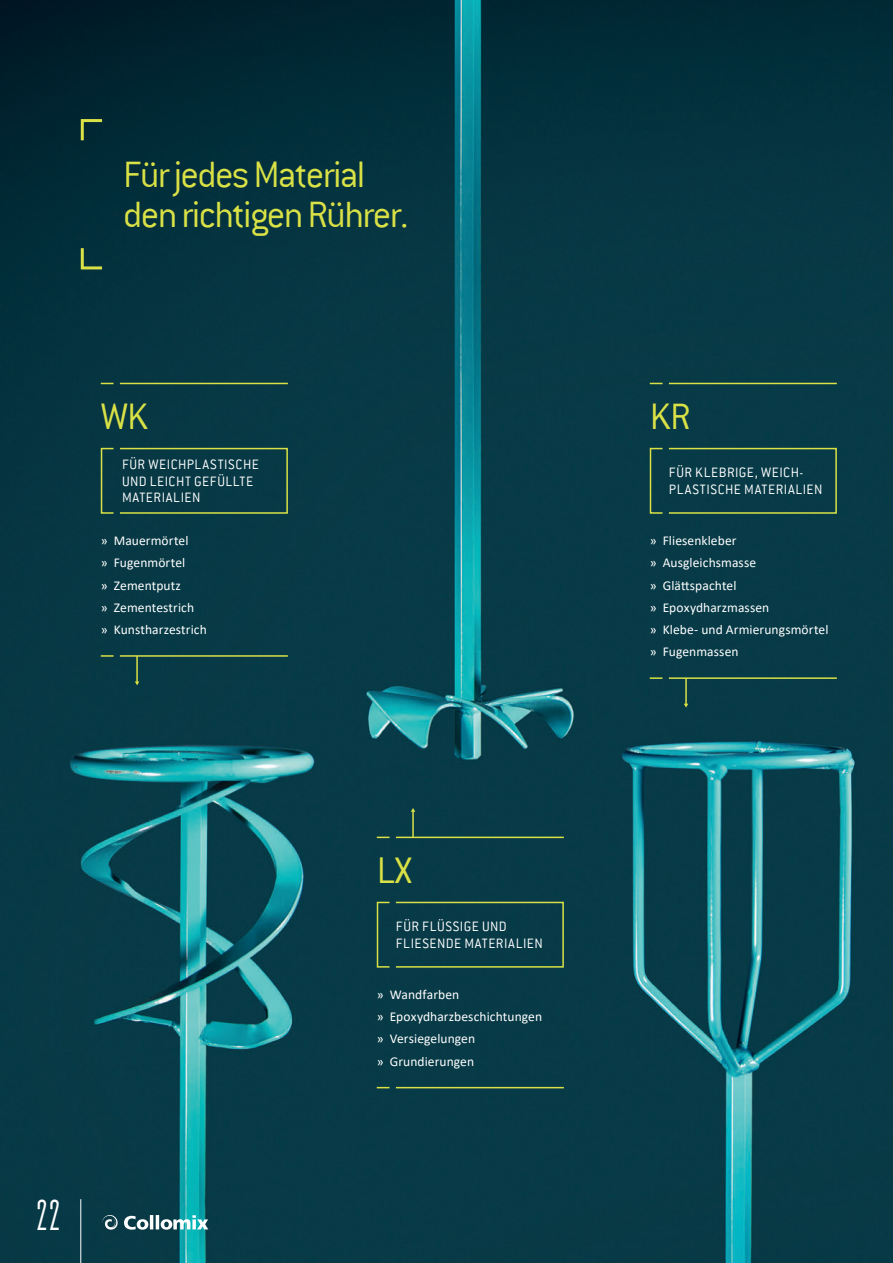
<style>
.page{position:relative;width:893px;height:1263px;background:#fff}
.page>*{position:absolute;margin:0;border:0;box-sizing:border-box;transform-origin:0 0}
.t1{font:300 40.5px/39.9px "Conduit ITC";letter-spacing:-.04em;color:#d9e146}
.t2{font:500 37.5px "Cactus";color:#fff}
.t3{font:300 15px/16.2px "Conduit ITC";letter-spacing:.035em;color:#fff}
.t4{font:13.5px/22.2px "Calibri";letter-spacing:.005em;color:#fff}
</style>
<div class="page">
<img style="left:0;top:0;width:893px;height:1263px">
<svg style="left:79px;top:245px;width:26px;height:26px"></svg>
<svg style="left:79px;top:118px;width:26px;height:25px"></svg>
<svg style="left:101px;top:383px;width:13px;height:1px"></svg>
<hr style="left:120px;top:383px;width:168px;height:1px;background:#d9e146">
<svg style="left:101px;top:655px;width:13px;height:2px"></svg>
<hr style="left:120px;top:655px;width:168px;height:2px;background:#d9e146">
<hr style="left:136px;top:656px;width:2px;height:26px;background:#d9e146">
<svg style="left:135px;top:681px;width:4px;height:4px"></svg>
<div style="left:101px;top:448px;width:13px;height:66px;border:2px solid #d9e146"></div>
<div style="left:119px;top:448px;width:169px;height:66px;border:2px solid #d9e146"></div>
<svg style="left:650px;top:383px;width:12px;height:1px"></svg>
<hr style="left:669px;top:383px;width:168px;height:1px;background:#d9e146">
<svg style="left:650px;top:677px;width:12px;height:2px"></svg>
<hr style="left:669px;top:677px;width:168px;height:2px;background:#d9e146">
<hr style="left:685px;top:678px;width:2px;height:26px;background:#d9e146">
<svg style="left:684px;top:704px;width:4px;height:3px"></svg>
<div style="left:650px;top:448px;width:13px;height:66px;border:2px solid #d9e146"></div>
<div style="left:668px;top:448px;width:169px;height:66px;border:2px solid #d9e146"></div>
<svg style="left:377px;top:837px;width:12px;height:1px"></svg>
<hr style="left:396px;top:837px;width:168px;height:1px;background:#d9e146">
<svg style="left:377px;top:1087px;width:12px;height:1px"></svg>
<hr style="left:396px;top:1087px;width:168px;height:1px;background:#d9e146">
<hr style="left:412px;top:811px;width:2px;height:26px;background:#d9e146">
<svg style="left:411px;top:808px;width:4px;height:4px"></svg>
<div style="left:377px;top:902px;width:13px;height:66px;border:2px solid #d9e146"></div>
<div style="left:395px;top:902px;width:169px;height:66px;border:2px solid #d9e146"></div>
<hr style="left:80px;top:1199px;width:1px;height:64px;background:#fff">
<svg style="left:124px;top:1215px;width:84px;height:15px"></svg>
<svg style="left:102px;top:1215px;width:16px;height:15px"></svg>
<h1 class="t1" style="left:123px;top:155px;width:287px">Für jedes Material den richtigen Rührer.</h1>
<h1 class="t1" style="left:101px;top:396px;width:49px">WK</h1>
<p class="t3" style="left:122px;top:456px;width:138px">FÜR WEICHPLASTISCHE<br>UND LEICHT GEFÜLLTE<br>MATERIALIEN</p>
<p class="t4" style="left:101px;top:529px;width:108px">» Mauermörtel<br>» Fugenmörtel<br>» Zementputz<br>» Zementestrich<br>» Kunstharzestrich</p>
<h2 class="t2" style="left:36px;top:1190px;width:26px">22</h2>
<h1 class="t1" style="left:377px;top:850px;width:38px">LX</h1>
<p class="t3" style="left:396px;top:918px;width:148px">FÜR FLÜSSIGE UND<br>FLIESENDE MATERIALIEN</p>
<p class="t4" style="left:377px;top:983px;width:167px">» Wandfarben<br>» Epoxydharzbeschichtungen » Versiegelungen<br>» Grundierungen</p>
<h1 class="t1" style="left:650px;top:396px;width:43px">KR</h1>
<p class="t3" style="left:669px;top:465px;width:155px">FÜR KLEBRIGE, WEICH-<br>PLASTISCHE MATERIALIEN</p>
<p class="t4" style="left:650px;top:529px;width:180px">» Fliesenkleber<br>» Ausgleichsmasse<br>» Glättspachtel<br>» Epoxydharzmassen<br>» Klebe- und Armierungsmörtel » Fugenmassen</p>
</div>
